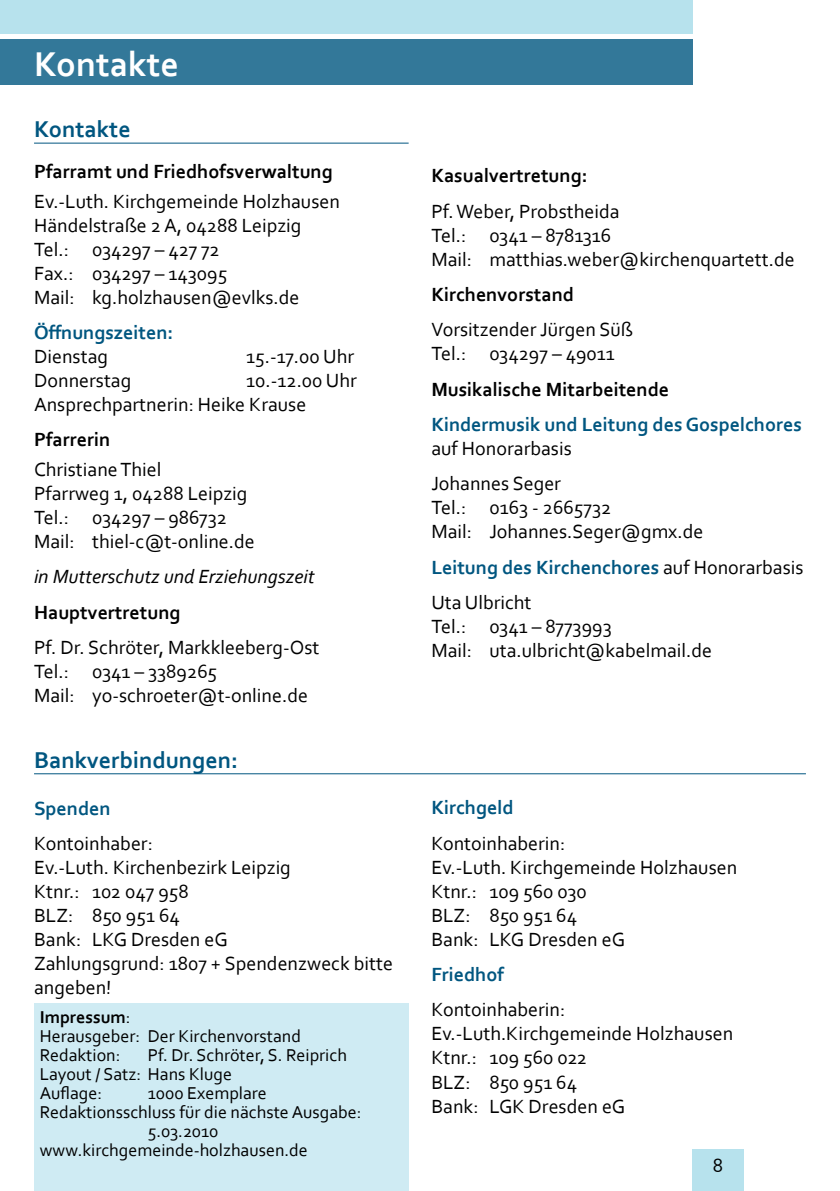
<style>
.page{position:relative;width:840px;height:1191px;background:#fff}
.page>*{position:absolute;margin:0;border:0;box-sizing:border-box;transform-origin:0 0}
.t1{font:700 36px "Corbel";color:#fff}
.t2{font:700 24px "Corbel";color:#005680}
.t3{font:20px/24px "Corbel";color:#000}
.t4{font:700 20px "Corbel";color:#000}
.t5{font:700 20px "Corbel";color:#005680}
.t6{font:italic 20px "Corbel";color:#000}
.t7{font:18px/19px "Corbel";color:#000}
.s1{font-weight:700}
.s2{font-weight:700;color:#005680}
</style>
<div class="page">
<div style="left:0;top:0;width:692px;height:34px;background:#b7e2ed"></div>
<div style="left:692px;top:1149px;width:51px;height:42px;background:#b7e2ed"></div>
<div style="left:0;top:40px;width:692px;height:45px;background:#337899"></div>
<hr style="left:34px;top:143px;width:374px;height:1px;background:#005680">
<hr style="left:34px;top:773px;width:771px;height:1px;background:#005680">
<div style="left:34px;top:1003px;width:374px;height:188px;background:#cfebf3"></div>
<h1 class="t1" style="left:34px;top:42px;width:146px">Kontakte</h1>
<p class="t2" style="left:34px;top:114px;width:98px">Kontakte</p>
<p class="t4" style="left:34px;top:159px;width:300px">Pfarramt und Friedhofsverwaltung</p>
<p class="t3" style="left:34px;top:188px;width:307px">Ev.-Luth. Kirchgemeinde Holzhausen<br>Händelstraße 2 A, 04288 Leipzig<br>Tel.: 034297 – 427 72<br>Fax.: 034297 – 143095<br>Mail: kg.holzhausen@evlks.de</p>
<p class="t5" style="left:34px;top:320px;width:141px">Öffnungszeiten:</p>
<p class="t3" style="left:34px;top:344px;width:75px">Dienstag</p>
<p class="t3" style="left:246px;top:344px;width:109px">15.-17.00 Uhr</p>
<p class="t3" style="left:34px;top:368px;width:99px">Donnerstag</p>
<p class="t3" style="left:34px;top:368px;width:324px;text-indent:212px">10.-12.00 Uhr<br>Ansprechpartnerin: Heike Krause</p>
<p class="t4" style="left:34px;top:427px;width:78px">Pfarrerin</p>
<p class="t3" style="left:34px;top:457px;width:222px">Christiane Thiel<br>Pfarrweg 1, 04288 Leipzig<br>Tel.: 034297 – 986732<br>Mail: thiel-c@t-online.de</p>
<p class="t6" style="left:34px;top:564px;width:282px">in Mutterschutz und Erziehungszeit</p>
<p class="t4" style="left:34px;top:600px;width:148px">Hauptvertretung</p>
<p class="t3" style="left:34px;top:635px;width:287px">Pf. Dr. Schröter, Markkleeberg-Ost<br>Tel.: 0341 – 3389265<br>Mail: yo-schroeter@t-online.de</p>
<p class="t2" style="left:34px;top:745px;width:205px">Bankverbindungen:</p>
<p class="t5" style="left:34px;top:795px;width:78px">Spenden</p>
<p class="t3" style="left:34px;top:830px;width:360px">Kontoinhaber:<br>Ev.-Luth. Kirchenbezirk Leipzig<br>Ktnr.: 102 047 958<br>BLZ: 850 951 64<br>Bank: LKG Dresden eG<br>Zahlungsgrund: 1807 + Spendenzweck bitte angeben!</p>
<p class="t7" style="left:40px;top:1007px;width:263px"><span class="s1">Impressum</span>:<br>Herausgeber: Der Kirchenvorstand<br>Redaktion:</p>
<p class="t7" style="left:40px;top:1045px;width:308px;text-indent:108px">Pf. Dr. Schröter, S. Reiprich<br>Layout / Satz: Hans Kluge<br>Auflage:</p>
<p class="t7" style="left:148px;top:1083px;width:120px">1000 Exemplare</p>
<p class="t7" style="left:40px;top:1102px;width:323px">Redaktionsschluss für die nächste Ausgabe:</p>
<p class="t7" style="left:148px;top:1121px;width:72px">5.03.2010</p>
<p class="t7" style="left:40px;top:1140px;width:269px">www.kirchgemeinde-holzhausen.de</p>
<p class="t4" style="left:431px;top:163px;width:157px">Kasualvertretung:</p>
<p class="t3" style="left:431px;top:198px;width:364px">Pf. Weber, Probstheida<br>Tel.: 0341 – 8781316<br>Mail: matthias.weber@kirchenquartett.de</p>
<p class="t4" style="left:431px;top:282px;width:144px">Kirchenvorstand</p>
<p class="t3" style="left:431px;top:317px;width:203px">Vorsitzender Jürgen Süß<br>Tel.: 034297 – 49011</p>
<p class="t4" style="left:431px;top:376px;width:239px">M usikalische M itarbeitende</p>
<p class="t5" style="left:431px;top:412px;width:372px">Kindermusik und Leitung des Gospelchores</p>
<p class="t3" style="left:431px;top:430px;width:142px;line-height:35.4px">auf Honorarbasis<br>Johannes Seger</p>
<p class="t3" style="left:431px;top:495px;width:273px">Tel.: 0163 - 2665732<br>Mail: Johannes.Seger@gmx.de</p>
<p class="t3" style="left:431px;top:549px;width:373px;line-height:35.4px"><span class="s2">Leitung des Kirchenchores</span> auf Honorarbasis<br>Uta Ulbricht</p>
<p class="t3" style="left:431px;top:614px;width:282px">Tel.: 0341 – 8773993<br>Mail: uta.ulbricht@kabelmail.de</p>
<p class="t5" style="left:431px;top:795px;width:84px">Kirchgeld</p>
<p class="t3" style="left:431px;top:830px;width:307px">Kontoinhaberin:<br>Ev.-Luth. Kirchgemeinde Holzhausen<br>Ktnr.: 109 560 030<br>BLZ: 850 951 64<br>Bank: LKG Dresden eG</p>
<p class="t5" style="left:431px;top:962px;width:74px">Friedhof</p>
<p class="t3" style="left:431px;top:997px;width:303px">Kontoinhaberin:<br>Ev.-Luth.Kirchgemeinde Holzhausen<br>Ktnr.: 109 560 022<br>BLZ: 850 951 64<br>Bank: LGK Dresden eG</p>
<p class="t3" style="left:712px;top:1152px;width:12px">8</p>
</div>
